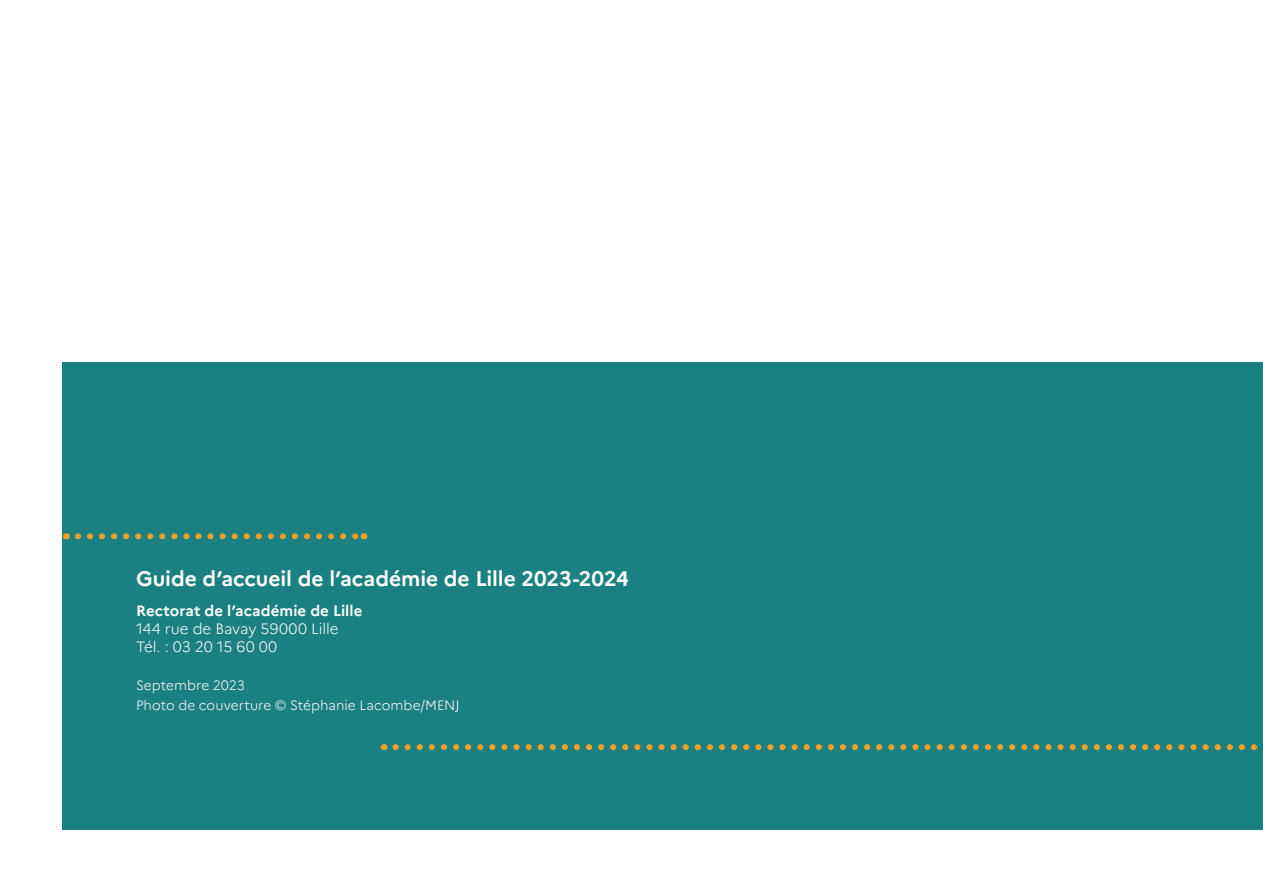
<style>
.page{position:relative;width:1263px;height:893px;background:#fff}
.page>*{position:absolute;margin:0;border:0;box-sizing:border-box;transform-origin:0 0}
.t1{font:700 21px "Marianne";letter-spacing:-.005em;color:#fff}
.t2{font:300 15px/18px "Marianne";color:#fff}
.t3{font:700 15px "Marianne";letter-spacing:.005em;color:#fff}
.t4{font:300 13.5px/20.4px "Marianne";color:#fff}
</style>
<div class="page">
<div style="left:63px;top:362px;width:1200px;height:468px;background:#1b8082"></div>
<svg style="left:395px;top:744px;width:862px;height:6px"></svg>
<svg style="left:78px;top:533px;width:280px;height:6px"></svg>
<h1 class="t1" style="left:136px;top:565px;width:494px">Guide d’accueil de l’académie de Lille 2023-2024</h1>
<p class="t3" style="left:136px;top:602px;width:228px">Rectorat de l’académie de Lille</p>
<p class="t2" style="left:136px;top:620px;width:204px">144 rue de Bavay 59000 Lille<br>Tél. : 03 20 15 60 00</p>
<p class="t4" style="left:136px;top:675px;width:325px">Septembre 2023<br>Photo de couverture © Stéphanie Lacombe/MENJ</p>
</div>
